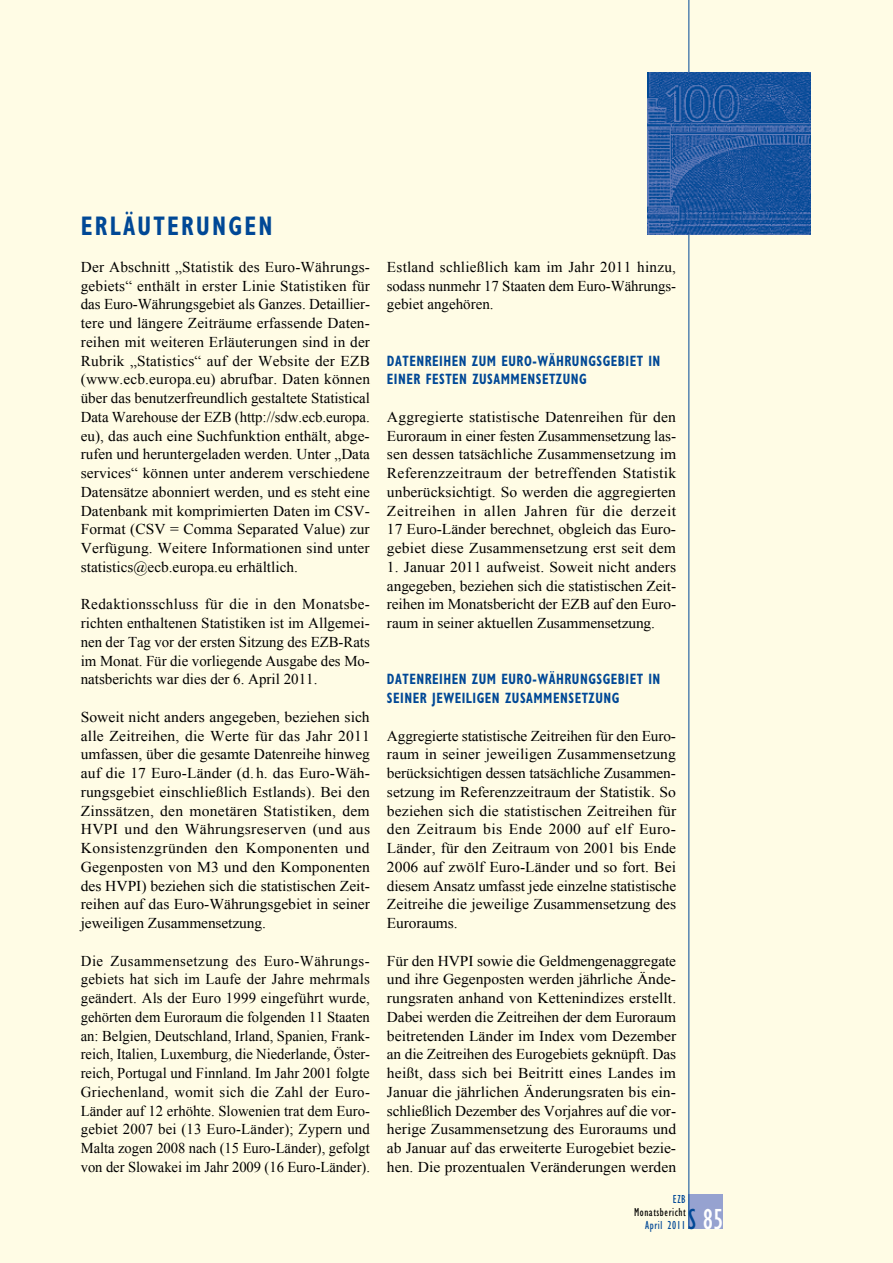
<style>
.page{position:relative;width:893px;height:1263px;background:#fffce5}
.page>*{position:absolute;margin:0;border:0;box-sizing:border-box;transform-origin:0 0}
.t1{font:condensed 30px "Gill Sans Myriad";color:#fff;scale:.95 1}
.t2{font:700 condensed 27px "Gill Sans Myriad";letter-spacing:.1em;color:#004896;scale:.85 1}
.t3{font:15px/18.8px "Times New Roman WGL";color:#000;text-align:justify}
.t4{font:15px/18.8px "Times New Roman WGL";color:#000;text-align:justify;scale:1.04 1}
.t5{font:700 condensed 15px/18.8px "Gill Sans Myriad";letter-spacing:.04em;color:#004896;scale:.85 1}
.t6{font:condensed 12px "Gill Sans Myriad";letter-spacing:.05em;color:#000;scale:.95 1}
.t7{font:condensed 12px "Gill Sans Myriad";letter-spacing:.05em;color:#004896;scale:.95 1}
.s1{color:#004896}
</style>
<div class="page">
<div style="left:689px;top:1195px;width:34px;height:34px;background:#96a2d0"></div>
<hr style="left:689px;top:0;width:1px;height:1229px;background:#004896">
<img style="left:648px;top:72px;width:162px;height:163px">
<h2 class="t2" style="left:81px;top:209px;width:209px">ERLÄUTERUNGEN</h2>
<p class="t3" style="left:81px;top:257px;width:291px">Der Abschnitt „Statistik des Euro-Währungs&shy;gebiets“ enthält in erster Linie Statistiken für das Euro-Währungsgebiet als Ganzes. Detaillier&shy;tere und längere Zeiträume erfassende Daten&shy;reihen mit weiteren Erläuterungen sind in der Rubrik „Statistics“ auf der Website der EZB (www.ecb.europa.eu) abrufbar. Daten können über das benutzerfreundlich gestaltete Statistical Data Warehouse der EZB (http://sdw.ecb.europa. eu), das auch eine Suchfunktion enthält, abge&shy;rufen und heruntergeladen werden. Unter „Data services“ können unter anderem verschiedene Datensätze abonniert werden, und es steht eine Datenbank mit komprimierten Daten im CSV-Format (CSV = Comma Separated Value) zur Verfügung. Weitere Informationen sind unter statistics@ecb.europa.eu erhältlich.</p>
<p class="t3" style="left:81px;top:595px;width:291px;text-align:left">Redaktionsschluss für die in den Monatsbe&shy;richten enthaltenen Statistiken ist im Allgemei&shy;nen der Tag vor der ersten Sitzung des EZB-Rats im Monat. Für die vorliegende Ausgabe des Mo-- natsberichts war dies der 6. April 2011.</p>
<p class="t4" style="left:81px;top:707px;width:280px">Soweit nicht anders angegeben, beziehen sich alle Zeitreihen, die Werte für das Jahr 2011 umfassen, über die gesamte Datenreihe hinweg auf die 17 Euro-Länder (d. h. das Euro-Wäh&shy;rungsgebiet einschließlich Estlands). Bei den Zinssätzen, den monetären Statistiken, dem HVPI und den Währungsreserven (und aus Konsistenzgründen den Komponenten und Gegenposten von M3 und den Komponenten des HVPI) beziehen sich die statistischen Zeit&shy;reihen auf das Euro-Währungsgebiet in seiner jeweiligen Zusammensetzung.</p>
<p class="t3" style="left:81px;top:951px;width:291px">Die Zusammensetzung des Euro-Währungs&shy;gebiets hat sich im Laufe der Jahre mehrmals geändert. Als der Euro 1999 eingeführt wurde, gehörten dem Euroraum die folgenden 11 Staaten an: Belgien, Deutschland, Irland, Spanien, Frank&shy;reich, Italien, Luxemburg, die Niederlande, Öster&shy;reich, Portugal und Finnland. Im Jahr 2001 folgte Griechenland, womit sich die Zahl der Euro-Länder auf 12 erhöhte. Slowenien trat dem Euro&shy;gebiet 2007 bei (13 Euro-Länder); Zypern und Malta zogen 2008 nach (15 Euro-Länder), gefolgt von der Slowakei im Jahr 2009 (16 Euro-Länder).</p>
<p class="t3" style="left:387px;top:257px;width:291px">Estland schließlich kam im Jahr 2011 hinzu, sodass nunmehr 17 Staaten dem Euro-Währungs&shy;gebiet angehören.</p>
<p class="t5" style="left:387px;top:351px;width:323px">DATENREIHEN ZUM EURO-WÄHRUNGSGEBIET IN<br>EINER FESTEN ZUSAMMENSETZUNG</p>
<p class="t4" style="left:387px;top:407px;width:280px">Aggregierte statistische Datenreihen für den Euroraum in einer festen Zusammensetzung las&shy;sen dessen tatsächliche Zusammensetzung im Referenzzeitraum der betreffenden Statistik unberücksichtigt. So werden die aggregierten Zeitreihen in allen Jahren für die derzeit 17 Euro-Länder berechnet, obgleich das Euro&shy;gebiet diese Zusammensetzung erst seit dem</p>
<p class="t4" style="left:387px;top:557px;width:280px">1. Januar 2011 aufweist. Soweit nicht anders angegeben, beziehen sich die statistischen Zeit&shy;reihen im Monatsbericht der EZB auf den Euro&shy;raum in seiner aktuellen Zusammensetzung.</p>
<p class="t5" style="left:387px;top:670px;width:323px">DATENREIHEN ZUM EURO-WÄHRUNGSGEBIET IN<br>SEINER JEWEILIGEN ZUSAMMENSETZUNG</p>
<p class="t3" style="left:387px;top:726px;width:291px">Aggregierte statistische Zeitreihen für den Euro&shy;raum in seiner jeweiligen Zusammensetzung berücksichtigen dessen tatsächliche Zusammen&shy;setzung im Referenzzeitraum der Statistik. So beziehen sich die statistischen Zeitreihen für den Zeitraum bis Ende 2000 auf elf Euro-Länder, für den Zeitraum von 2001 bis Ende 2006 auf zwölf Euro-Länder und so fort. Bei diesem Ansatz umfasst jede einzelne statistische Zeitreihe die jeweilige Zusammensetzung des Euroraums.</p>
<p class="t3" style="left:387px;top:951px;width:291px">Für den HVPI sowie die Geldmengenaggregate und ihre Gegenposten werden jährliche Ände&shy;rungsraten anhand von Kettenindizes erstellt.<br>Dabei werden die Zeitreihen der dem Euroraum beitretenden Länder im Index vom Dezember an die Zeitreihen des Eurogebiets geknüpft. Das heißt, dass sich bei Beitritt eines Landes im Januar die jährlichen Änderungsraten bis ein&shy;schließlich Dezember des Vorjahres auf die vor&shy;herige Zusammensetzung des Euroraums und ab Januar auf das erweiterte Eurogebiet bezie&shy;hen. Die prozentualen Veränderungen werden</p>
<p class="t7" style="left:673px;top:1192px;width:15px">EZB</p>
<p class="t6" style="left:634px;top:1205px;width:56px">Monatsbericht</p>
<p class="t7" style="left:645px;top:1218px;width:44px">April 2011</p>
<h1 class="t1" style="left:688px;top:1201px;width:39px"><span class="s1">S</span> 85</h1>
</div>
